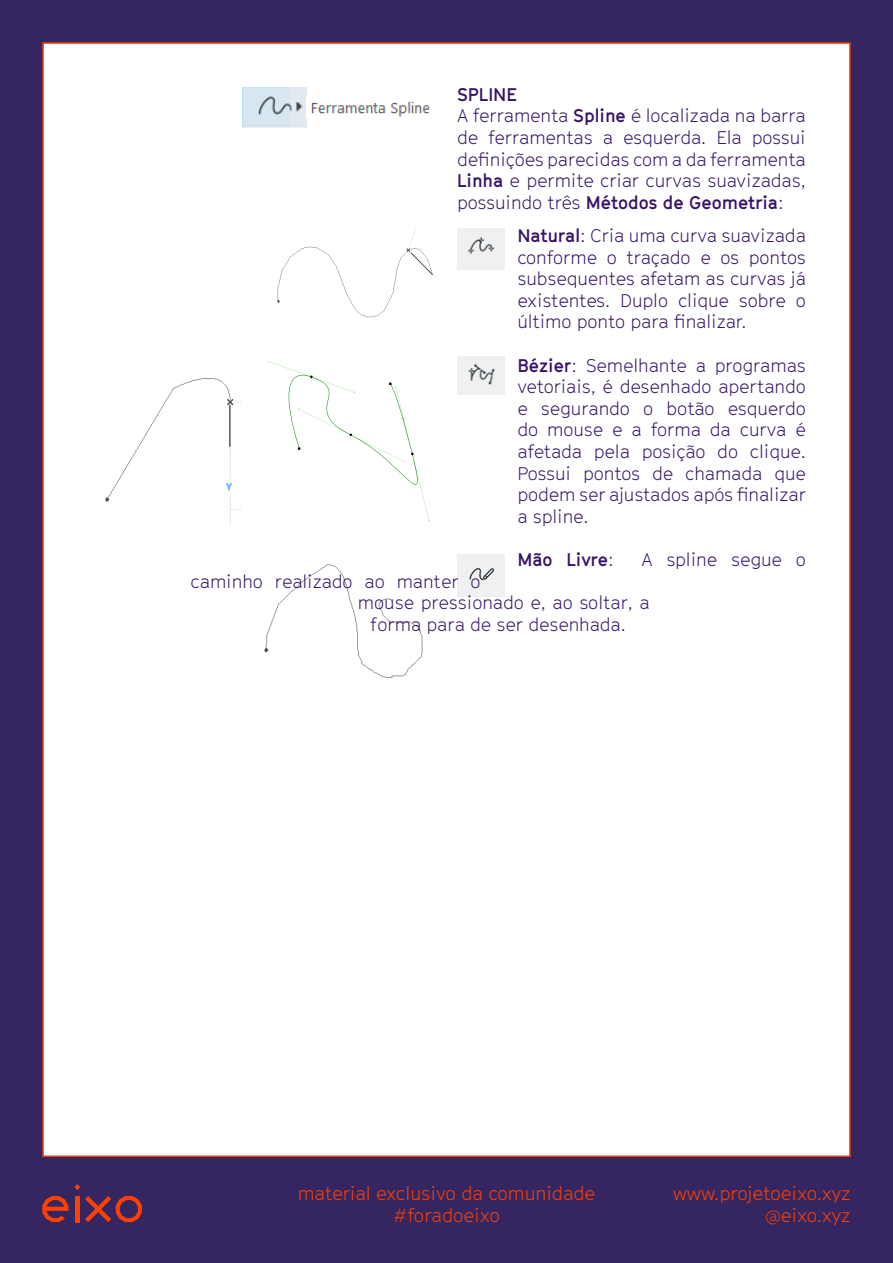
<style>
.page{position:relative;width:893px;height:1263px;background:#fff}
.page>*{position:absolute;margin:0;border:0;box-sizing:border-box;transform-origin:0 0}
.t1{font:300 18.6px/22.4px "GT Cinetype";color:#ff4000;text-align:right}
.t2{font:300 18px/21.6px "GT Cinetype";color:#361366;text-align:justify}
.t3{font:700 18px "GT Cinetype";color:#361366}
.s1{font-weight:700}
.s2{font-weight:300}
</style>
<div class="page">
<div style="left:0;top:0;width:42px;height:1263px;background:#352662"></div>
<div style="left:851px;top:0;width:42px;height:1263px;background:#352662"></div>
<div style="left:31px;top:0;width:862px;height:42px;background:#352662"></div>
<div style="left:31px;top:1157px;width:862px;height:106px;background:#352662"></div>
<img style="left:243px;top:87px;width:64px;height:41px">
<img style="left:310px;top:101px;width:120px;height:16px">
<img style="left:457px;top:228px;width:48px;height:41px">
<img style="left:457px;top:357px;width:48px;height:37px">
<img style="left:105px;top:378px;width:136px;height:147px">
<img style="left:264px;top:564px;width:159px;height:114px">
<img style="left:277px;top:229px;width:158px;height:89px">
<div style="left:457px;top:554px;width:48px;height:42px;background:#f0f0f0"></div>
<img style="left:268px;top:361px;width:162px;height:161px">
<svg style="left:42px;top:1196px;width:26px;height:26px"></svg>
<svg style="left:74px;top:1184px;width:6px;height:6px"></svg>
<hr style="left:75px;top:1196px;width:4px;height:26px;background:#ff4000">
<svg style="left:85px;top:1196px;width:57px;height:26px"></svg>
<p class="t3" style="left:457px;top:83px;width:61px">SPLINE</p>
<p class="t2" style="left:457px;top:105px;width:350px">A ferramenta <span class="s1">Spline</span> é localizada na barra de ferramentas a esquerda. Ela possui defnições parecidas com a da ferramenta <span class="s1">Linha</span> e permite criar curvas suavizadas, possuindo três <span class="s1">Métodos de Geometria</span>:</p>
<p class="t2" style="left:517px;top:225px;width:290px"><span class="s1">Natural</span>: Cria uma curva suavizada conforme o traçado e os pontos subsequentes afetam as curvas já existentes. Duplo clique sobre o último ponto para fnalizar.</p>
<p class="t2" style="left:517px;top:354px;width:290px"><span class="s1">Bézier</span>: Semelhante a programas vetoriais, é desenhado apertando e segurando o botão esquerdo do mouse e a forma da curva é afetada pela posição do clique.<br>Possui pontos de chamada que podem ser ajustados após fnalizar a spline.</p>
<p class="t3" style="left:517px;top:549px;width:98px">Mão Livre<span class="s2">:</span></p>
<p class="t2" style="left:641px;top:549px;width:166px">A spline segue o</p>
<p class="t2" style="left:191px;top:570px;width:291px">caminho realizado ao manter o</p>
<p class="t2" style="left:358px;top:592px;width:293px">mouse pressionado e, ao soltar, a</p>
<p class="t2" style="left:370px;top:613px;width:257px">forma para de ser desenhada.</p>
<p class="t1" style="left:298px;top:1182px;width:299px;text-align:center">material exclusivo da comunidade #foradoeixo</p>
<p class="t1" style="left:673px;top:1182px;width:179px">www.projetoeixo.xyz @eixo.xyz</p>
</div>
